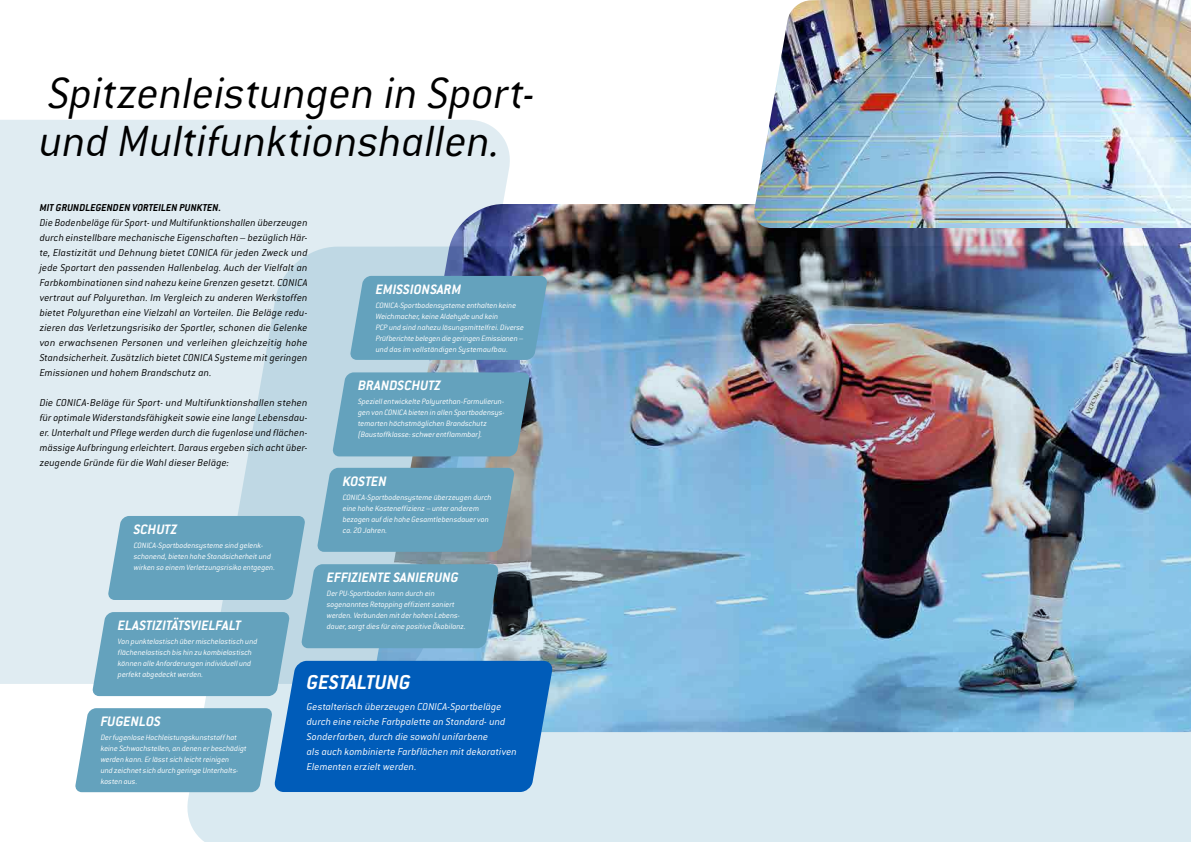
<style>
.page{position:relative;width:1191px;height:842px;background:#fff}
.page>*{position:absolute;margin:0;border:0;box-sizing:border-box;transform-origin:0 0}
.t1{font:italic 300 48px/48px "CONICA Conduit ITC";color:#000}
.t2{font:italic 700 22px "CONICA Conduit ITC";letter-spacing:.005em;color:#fff}
.t3{font:italic 700 15px "CONICA Conduit ITC";letter-spacing:.005em;color:#fff}
.t4{font:italic 300 11px/15px "CONICA Conduit ITC";letter-spacing:.015em;color:#000;text-align:justify}
.t5{font:italic 300 11px/15px "CONICA Conduit ITC";letter-spacing:.01em;color:#fff}
.t6{font:italic 700 11px "CONICA Conduit ITC";letter-spacing:.005em;color:#000}
.t7{font:italic 300 8.5px/11px "CONICA Conduit ITC";color:#fff}
</style>
<div class="page">
<img style="left:511px;top:204px;width:680px;height:42px">
<img style="left:186px;top:246px;width:1005px;height:596px">
<svg style="left:0;top:120px;width:511px;height:564px;background:#d6e4ed"></svg>
<img style="left:754px;top:0;width:437px;height:228px">
<svg style="left:332px;top:372px;width:198px;height:84px;background:#68a2bb"></svg>
<svg style="left:350px;top:276px;width:197px;height:84px;background:#67a4bf"></svg>
<svg style="left:75px;top:468px;width:478px;height:324px;background:#679fc3"></svg>
<h1 class="t1" style="left:40px;top:69px;width:497px">Spitzenleistungen in Sport&shy;und Multifunktionshallen.</h1>
<p class="t6" style="left:40px;top:201px;width:183px">MIT GRUNDLEGENDEN VORTEILEN PUNKTEN.</p>
<p class="t4" style="left:40px;top:215px;width:269px">Die Bodenbeläge für Sport- und Multifunktionshallen überzeugen durch einstellbare mechanische Eigenschaften – bezüglich Här&shy;te, Elastizität und Dehnung bietet CONICA für jeden Zweck und jede Sportart den passenden Hallenbelag. Auch der Vielfalt an Farbkombinationen sind nahezu keine Grenzen gesetzt. CONICA vertraut auf Polyurethan. Im Vergleich zu anderen Werkstoffen bietet Polyurethan eine Vielzahl an Vorteilen. Die Beläge redu&shy;zieren das Verletzungsrisiko der Sportler, schonen die Gelenke von erwachsenen Personen und verleihen gleichzeitig hohe Standsicherheit. Zusätzlich bietet CONICA Systeme mit geringen Emissionen und hohem Brandschutz an.</p>
<p class="t4" style="left:40px;top:395px;width:269px">Die CONICA-Beläge für Sport- und Multifunktionshallen stehen für optimale Widerstandsfähigkeit sowie eine lange Lebensdau&shy;er. Unterhalt und Pflege werden durch die fugenlose und flächen&shy;mässige Aufbringung erleichtert. Daraus ergeben sich acht über&shy;zeugende Gründe für die Wahl dieser Beläge:</p>
<h3 class="t3" style="left:376px;top:280px;width:87px">EMISSIONSARM</h3>
<p class="t7" style="left:376px;top:300px;width:150px">CONICA-Sportbodensysteme enthalten keine Weichmacher, keine Aldehyde und kein<br>PCP und sind nahezu lösungsmittelfrei. Diverse Prüfberichte belegen die geringen Emissionen – und das im vollständigen Systemaufbau.</p>
<h3 class="t3" style="left:358px;top:377px;width:84px">BRANDSCHUTZ</h3>
<p class="t7" style="left:358px;top:396px;width:148px">Speziell entwickelte Polyurethan-Formulierun&shy;gen von CONICA bieten in allen Sportbodensys&shy;temarten höchstmöglichen Brandschutz (Baustoffklasse: schwer entflammbar).</p>
<h3 class="t3" style="left:134px;top:520px;width:45px">SCHUTZ</h3>
<p class="t7" style="left:134px;top:540px;width:143px">CONICA-Sportbodensysteme sind gelenk&shy;schonend, bieten hohe Standsicherheit und wirken so einem Verletzungsrisiko entgegen.</p>
<h3 class="t3" style="left:118px;top:617px;width:125px">ELASTIZITÄTSVIELFALT</h3>
<p class="t7" style="left:118px;top:636px;width:141px">Von punktelastisch über mischelastisch und flächenelastisch bis hin zu kombielastisch können alle Anforderungen individuell und perfekt abgedeckt werden.</p>
<h3 class="t3" style="left:101px;top:713px;width:61px">FUGENLOS</h3>
<p class="t7" style="left:101px;top:732px;width:148px">Der fugenlose Hochleistungskunststoff hat keine Schwachstellen, an denen er beschädigt werden kann. Er lässt sich leicht reinigen<br>und zeichnet sich durch geringe Unterhalts&shy;kosten aus.</p>
<h3 class="t3" style="left:343px;top:472px;width:45px">KOSTEN</h3>
<p class="t7" style="left:343px;top:491px;width:150px">CONICA-Sportbodensysteme überzeugen durch eine hohe Kosteneffizienz – unter anderem bezogen auf die hohe Gesamtlebensdauer von ca. 20 Jahren.</p>
<h3 class="t3" style="left:327px;top:569px;width:133px">EFFIZIENTE SANIERUNG</h3>
<p class="t7" style="left:327px;top:588px;width:140px">Der PU-Sportboden kann durch ein sogenanntes Retopping effizient saniert werden. Verbunden mit der hohen Lebens&shy;dauer, sorgt dies für eine positive Ökobilanz.</p>
<h2 class="t2" style="left:307px;top:669px;width:105px">GESTALTUNG</h2>
<p class="t5" style="left:307px;top:699px;width:211px">Gestalterisch überzeugen CONICA-Sportbeläge durch eine reiche Farbpalette an Standard- und Sonderfarben, durch die sowohl unifarbene<br>als auch kombinierte Farbflächen mit dekorativen Elementen erzielt werden.</p>
</div>
